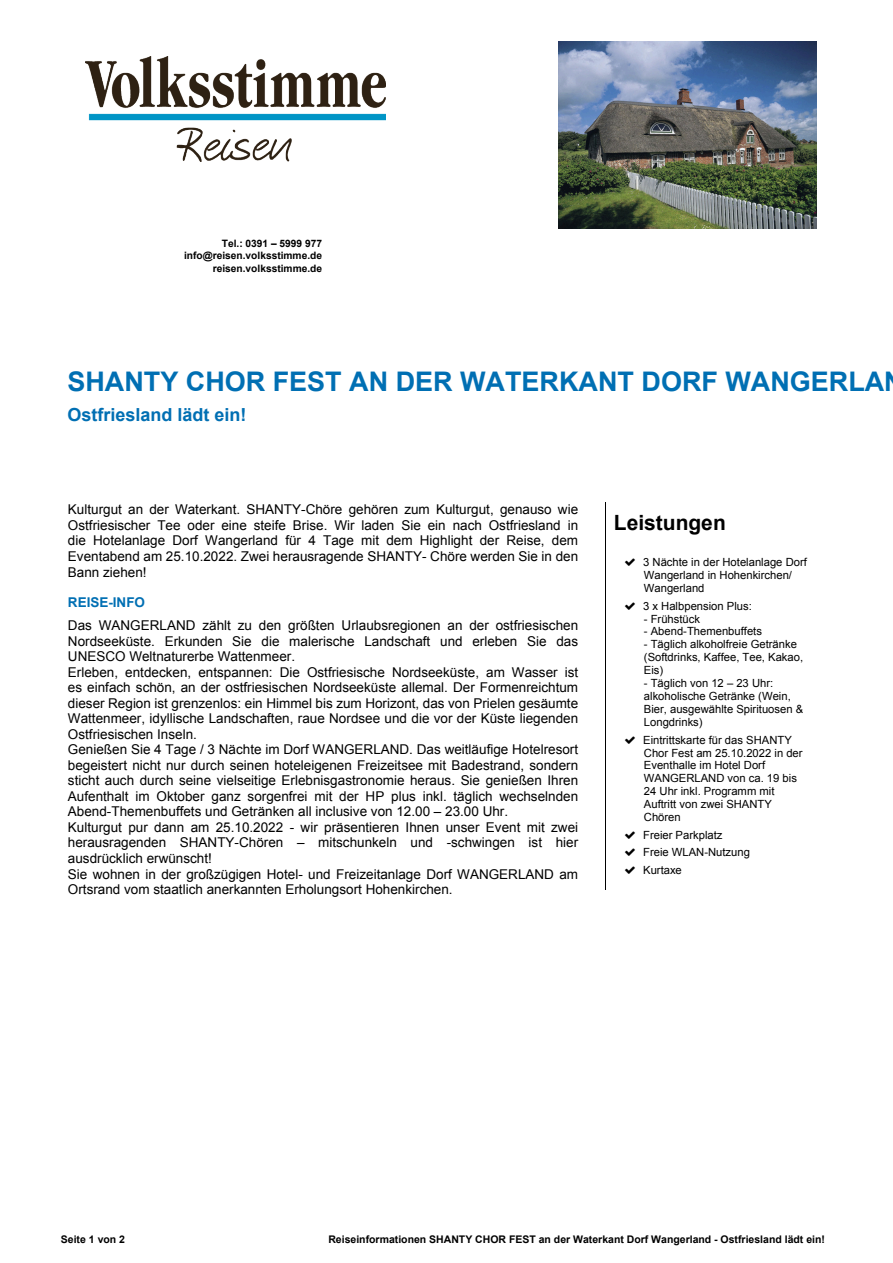
<style>
.page{position:relative;width:893px;height:1263px;background:#fff}
.page>*{position:absolute;margin:0;border:0;box-sizing:border-box;transform-origin:0 0}
.t1{font:700 27px "Arial";color:#006fb3}
.t2{font:700 21px "Arial";color:#000}
.t3{font:700 18px "Arial";color:#006fb3}
.t4{font:13.5px/15.6px "Arial";color:#000;text-align:justify}
.t5{font:700 13.5px "Arial";color:#006fb3}
.t6{font:11.25px/12.9px "Arial";color:#000}
.t7{font:700 10.5px "Arial";color:#000}
.t8{font:700 10.2px/12.3px "Arial";color:#000;text-align:right}
</style>
<div class="page">
<hr style="left:605px;top:502px;width:1px;height:387px;background:#000">
<img style="left:86px;top:56px;width:300px;height:105px">
<img style="left:558px;top:41px;width:258px;height:188px">
<p class="t8" style="left:184px;top:238px;width:139px">Tel.: 0391 – 5999 977 info@reisen.volksstimme.de reisen.volksstimme.de</p>
<h1 class="t1" style="left:68px;top:371px;width:818px">SHANTY CHOR FEST AN DER WATERKANT DORF WANGERLA</h1>
<h3 class="t3" style="left:68px;top:408px;width:180px">Ostfriesland lädt ein!</h3>
<p class="t4" style="left:68px;top:503px;width:512px">Kulturgut an der Waterkant. SHANTY-Chöre gehören zum Kulturgut, genauso wie Ostfriesischer Tee oder eine steife Brise. Wir laden Sie ein nach Ostfriesland in die Hotelanlage Dorf Wangerland für 4 Tage mit dem Highlight der Reise, dem Eventabend am 25.10.2022. Zwei herausragende SHANTY- Chöre werden Sie in den Bann ziehen!</p>
<p class="t5" style="left:68px;top:597px;width:79px">REISE-INFO</p>
<p class="t4" style="left:68px;top:619px;width:512px;text-align:left">Das WANGERLAND zählt zu den größten Urlaubsregionen an der ostfriesischen Nordseeküste. Erkunden Sie die malerische Landschaft und erleben Sie das UNESCO Weltnaturerbe Wattenmeer.<br>Erleben, entdecken, entspannen: Die Ostfriesische Nordseeküste, am Wasser ist es einfach schön, an der ostfriesischen Nordseeküste allemal. Der Formenreichtum dieser Region ist grenzenlos: ein Himmel bis zum Horizont, das von Prielen gesäumte Wattenmeer, idyllische Landschaften, raue Nordsee und die vor der Küste liegenden Ostfriesischen Inseln.<br>Genießen Sie 4 Tage / 3 Nächte im Dorf WANGERLAND. Das weitläufige Hotelresort begeistert nicht nur durch seinen hoteleigenen Freizeitsee mit Badestrand, sondern sticht auch durch seine vielseitige Erlebnisgastronomie heraus. Sie genießen Ihren Aufenthalt im Oktober ganz sorgenfrei mit der HP plus inkl. täglich wechselnden Abend-Themenbuffets und Getränken all inclusive von 12.00 – 23.00 Uhr.<br>Kulturgut pur dann am 25.10.2022 - wir präsentieren Ihnen unser Event mit zwei herausragenden SHANTY-Chören – mitschunkeln und -schwingen ist hier ausdrücklich erwünscht!<br>Sie wohnen in der großzügigen Hotel- und Freizeitanlage Dorf WANGERLAND am Ortsrand vom staatlich anerkannten Erholungsort Hohenkirchen.</p>
<h2 class="t2" style="left:614px;top:514px;width:113px">Leistungen</h2>
<p class="t6" style="left:643px;top:557px;width:165px">3 Nächte in der Hotelanlage Dorf<br>Wangerland in Hohenkirchen/<br>Wangerland</p>
<p class="t6" style="left:643px;top:600px;width:110px">3 x Halbpension Plus:</p>
<p class="t6" style="left:644px;top:613px;width:58px">- Frühstück</p>
<p class="t6" style="left:644px;top:626px;width:120px">- Abend-Themenbuffets</p>
<p class="t6" style="left:644px;top:639px;width:161px">- Täglich alkoholfreie Getränke (Softdrinks, Kaffee, Tee, Kakao,<br>Eis)</p>
<p class="t6" style="left:644px;top:678px;width:161px">- Täglich von 12 – 23 Uhr: alkoholische Getränke (Wein,<br>Bier, ausgewählte Spirituosen &amp;<br>Longdrinks)</p>
<p class="t6" style="left:643px;top:734px;width:161px">Eintrittskarte für das SHANTY<br>Chor Fest am 25.10.2022 in der<br>Eventhalle im Hotel Dorf<br>WANGERLAND von ca. 19 bis<br>24 Uhr inkl. Programm mit<br>Auftritt von zwei SHANTY<br>Chören</p>
<p class="t6" style="left:643px;top:827px;width:108px;line-height:17.5px">Freier Parkplatz<br>Freie WLAN-Nutzung<br>Kurtaxe</p>
<p class="t7" style="left:61px;top:1235px;width:66px">Seite 1 von 2</p>
<p class="t7" style="left:328px;top:1235px;width:498px">Reiseinformationen SHANTY CHOR FEST an der Waterkant Dorf Wangerland - Ostfriesland lädt ein!</p>
</div>
